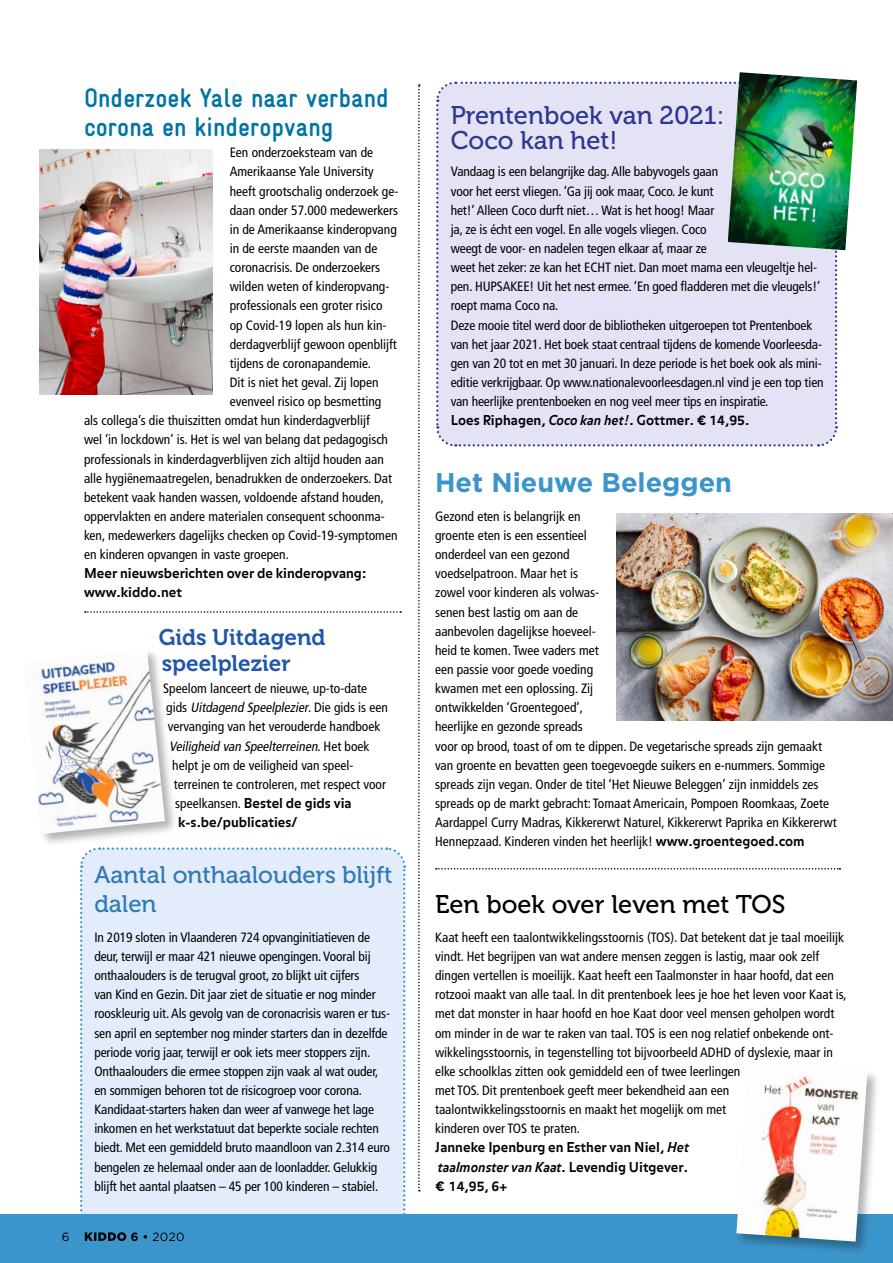
<style>
.page{position:relative;width:893px;height:1263px;background:#fff}
.page>*{position:absolute;margin:0;border:0;box-sizing:border-box;transform-origin:0 0}
.t1{font:700 27px/28.8px "Gravur Condensed";color:#0073a6}
.t2{font:700 27px "Gotham";color:#3b95cb}
.t3{font:25.5px/25.5px "Museo 500";color:#2c3791}
.t4{font:25.5px "Museo 500";color:#000}
.t5{font:24px/28.8px "Museo 500";color:#2f7ab4}
.t6{font:22.5px/25.5px "Museo 700";color:#2058a8}
.t7{font:condensed 13.5px/19.2px "Frutiger LT Std";color:#000}
.t8{font:700 13.5px/19.2px "Balance";color:#000}
.t9{font:italic condensed 13.5px "Frutiger LT Std";color:#000}
.t10{font:12px "Gotham";color:#000}
.s1{font-style:normal}
.s2{font-family:"Frutiger LT Std";font-weight:400;font-stretch:condensed}
.s3{font-style:italic}
.s4{font-family:"Gotham"}
.s5{font-family:"Balance";font-weight:700;font-stretch:normal}
</style>
<div class="page">
<svg style="left:418px;top:84px;width:2px;height:1107px"></svg>
<div style="left:0;top:1215px;width:893px;height:48px;background:#3b95cb"></div>
<div style="left:436px;top:81px;width:402px;height:366px;background:#e4e2f5"></div>
<img style="left:728px;top:72px;width:129px;height:178px">
<img style="left:40px;top:149px;width:173px;height:245px">
<div style="left:23px;top:648px;width:155px;height:199px;background:#000;opacity:.3"></div>
<img style="left:24px;top:649px;width:141px;height:185px">
<div style="left:735px;top:1062px;width:146px;height:192px;background:#000;opacity:.3"></div>
<img style="left:736px;top:1063px;width:131px;height:178px">
<img style="left:617px;top:514px;width:276px;height:206px">
<svg style="left:79px;top:846px;width:327px;height:396px;background:#d5e5f5"></svg>
<svg style="left:436px;top:868px;width:404px;height:1px"></svg>
<svg style="left:85px;top:611px;width:316px;height:2px"></svg>
<h1 class="t1" style="left:84px;top:84px;width:306px">Onderzoek Yale naar verband corona en kinderopvang</h1>
<p class="t7" style="left:230px;top:143px;width:145px">Een onderzoeksteam van de</p>
<p class="t7" style="left:230px;top:162px;width:146px">Amerikaanse Yale University</p>
<p class="t7" style="left:230px;top:181px;width:170px">heeft grootschalig onderzoek ge-</p>
<p class="t7" style="left:230px;top:201px;width:170px">daan onder 57.000 medewerkers</p>
<p class="t7" style="left:230px;top:220px;width:169px">in de Amerikaanse kinderopvang</p>
<p class="t7" style="left:230px;top:239px;width:149px">in de eerste maanden van de</p>
<p class="t7" style="left:230px;top:258px;width:152px">coronacrisis. De onderzoekers</p>
<p class="t7" style="left:230px;top:277px;width:161px">wilden weten of kinderopvang-</p>
<p class="t7" style="left:230px;top:296px;width:154px">professionals een groter risico</p>
<p class="t7" style="left:230px;top:315px;width:158px">op Covid-19 lopen als hun kin-</p>
<p class="t7" style="left:230px;top:334px;width:169px">derdagverblijf gewoon openblijft</p>
<p class="t7" style="left:230px;top:354px;width:143px">tijdens de coronapandemie.</p>
<p class="t7" style="left:230px;top:373px;width:150px">Dit is niet het geval. Zij lopen</p>
<p class="t7" style="left:230px;top:392px;width:153px">evenveel risico op besmetting</p>
<p class="t7" style="left:84px;top:411px;width:287px">als collega’s die thuiszitten omdat hun kinderdagverblijf</p>
<p class="t7" style="left:84px;top:430px;width:306px">wel ‘in lockdown’ is. Het is wel van belang dat pedagogisch</p>
<p class="t7" style="left:84px;top:449px;width:301px">professionals in kinderdagverblijven zich altijd houden aan</p>
<p class="t7" style="left:84px;top:468px;width:310px">alle hygiënemaatregelen, benadrukken de onderzoekers. Dat</p>
<p class="t7" style="left:84px;top:488px;width:301px">betekent vaak handen wassen, voldoende afstand houden,</p>
<p class="t7" style="left:84px;top:507px;width:302px">oppervlakten en andere materialen consequent schoonma-</p>
<p class="t7" style="left:84px;top:526px;width:315px">ken, medewerkers dagelijks checken op Covid-19-symptomen</p>
<p class="t7" style="left:84px;top:545px;width:206px">en kinderen opvangen in vaste groepen.</p>
<p class="t8" style="left:84px;top:565px;width:284px">Meer nieuwsberichten over de kinderopvang: www.kiddo.net</p>
<h3 class="t6" style="left:159px;top:625px;width:168px">Gids Uitdagend speelplezier</h3>
<p class="t7" style="left:163px;top:679px;width:205px">Speelom lanceert de nieuwe, up-to-date</p>
<p class="t9" style="left:166px;top:700px;width:223px"><span class="s1">g i d s</span> Uitdagend Speelplezier<span class="s1">. D i e g i d s i s e e n</span></p>
<p class="t7" style="left:168px;top:717px;width:214px">vervanging van het verouderde handboek</p>
<p class="t9" style="left:169px;top:738px;width:202px">Veiligheid van Speelterreinen<span class="s1">. H e t b o e k</span></p>
<p class="t7" style="left:172px;top:755px;width:183px">helpt je om de veiligheid van speel-</p>
<p class="t7" style="left:174px;top:775px;width:214px">terreinen te controleren, met respect voor</p>
<p class="t8" style="left:175px;top:794px;width:178px"><span class="s2">speelkansen.</span> Bestel de gids via k-s.be/publicaties/</p>
<h3 class="t5" style="left:94px;top:861px;width:300px">Aantal onthaalouders blijft dalen</h3>
<p class="t7" style="left:94px;top:928px;width:297px">In 2019 sloten in Vlaanderen 724 opvanginitiatieven de deur, terwijl er maar 421 nieuwe opengingen. Vooral bij onthaalouders is de terugval groot, zo blijkt uit cijfers<br>van Kind en Gezin. Dit jaar ziet de situatie er nog minder rooskleurig uit. Als gevolg van de coronacrisis waren er tus&shy;sen april en september nog minder starters dan in dezelfde periode vorig jaar, terwijl er ook iets meer stoppers zijn.<br>Onthaalouders die ermee stoppen zijn vaak al wat ouder, en sommigen behoren tot de risicogroep voor corona.<br>Kandidaat-starters haken dan weer af vanwege het lage inkomen en het werkstatuut dat beperkte sociale rechten biedt. Met een gemiddeld bruto maandloon van 2.314 euro bengelen ze helemaal onder aan de loonladder. Gelukkig blijft het aantal plaatsen – 45 per 100 kinderen – stabiel.</p>
<p class="t10" style="left:62px;top:1230px;width:9px">6</p>
<h2 class="t3" style="left:451px;top:103px;width:275px">Prentenboek van 2021:<br>Coco kan het!</h2>
<p class="t7" style="left:451px;top:162px;width:374px">Vandaag is een belangrijke dag. Alle babyvogels gaan<br>voor het eerst vliegen. ‘Ga jij ook maar, Coco. Je kunt<br>het!’ Alleen Coco durft niet… Wat is het hoog! Maar<br>ja, ze is écht een vogel. En alle vogels vliegen. Coco<br>weegt de voor- en nadelen tegen elkaar af, maar ze<br>weet het zeker: ze kan het ECHT niet. Dan moet mama een vleugeltje hel&shy;pen. HUPSAKEE! Uit het nest ermee. ‘En goed fladderen met die vleugels!’ roept mama Coco na.<br>Deze mooie titel werd door de bibliotheken uitgeroepen tot Prentenboek van het jaar 2021. Het boek staat centraal tijdens de komende Voorleesda&shy;gen van 20 tot en met 30 januari. In deze periode is het boek ook als mini&shy;editie verkrijgbaar. Op www.nationalevoorleesdagen.nl vind je een top tien van heerlijke prentenboeken en nog veel meer tips en inspiratie.</p>
<p class="t8" style="left:451px;top:412px;width:300px">Loes Riphagen, <span class="s3">Coco kan het!</span>. Gottmer. <span class="s4">¤</span> 14,95.</p>
<h1 class="t2" style="left:435px;top:466px;width:299px">Het Nieuwe Beleggen</h1>
<p class="t7" style="left:435px;top:507px;width:403px">Gezond eten is belangrijk en<br>groente eten is een essentieel<br>onderdeel van een gezond<br>voedselpatroon. Maar het is<br>zowel voor kinderen als volwas-<br>senen best lastig om aan de<br>aanbevolen dagelijkse hoeveel-<br>heid te komen. Twee vaders met<br>een passie voor goede voeding<br>kwamen met een oplossing. Zij<br>ontwikkelden ‘Groentegoed’,<br>heerlijke en gezonde spreads<br>voor op brood, toast of om te dippen. De vegetarische spreads zijn gemaakt van groente en bevatten geen toegevoegde suikers en e-nummers. Sommige spreads zijn vegan. Onder de titel ‘Het Nieuwe Beleggen’ zijn inmiddels zes spreads op de markt gebracht: Tomaat Americain, Pompoen Roomkaas, Zoete Aardappel Curry Madras, Kikkererwt Naturel, Kikkererwt Paprika en Kikkererwt Hennepzaad. Kinderen vinden het heerlijk! <span class="s5">www.groentegoed.com</span></p>
<h2 class="t4" style="left:435px;top:890px;width:352px">Een boek over leven met TOS</h2>
<p class="t7" style="left:435px;top:928px;width:413px">Kaat heeft een taalontwikkelingsstoornis (TOS). Dat betekent dat je taal moeilijk vindt. Het begrijpen van wat andere mensen zeggen is lastig, maar ook zelf dingen vertellen is moeilijk. Kaat heeft een Taalmonster in haar hoofd, dat een rotzooi maakt van alle taal. In dit prentenboek lees je hoe het leven voor Kaat is, met dat monster in haar hoofd en hoe Kaat door veel mensen geholpen wordt om minder in de war te raken van taal. TOS is een nog relatief onbekende ont&shy;wikkelingsstoornis, in tegenstelling tot bijvoorbeeld ADHD of dyslexie, maar in elke schoolklas zitten ook gemiddeld een of twee leerlingen<br>met TOS. Dit prentenboek geeft meer bekendheid aan een taalontwikkelingsstoornis en maakt het mogelijk om met<br>kinderen over TOS te praten.</p>
<p class="t8" style="left:435px;top:1139px;width:255px;text-align:justify">Janneke Ipenburg en Esther van Niel, <span class="s3">Het taalmonster van Kaat</span>. Levendig Uitgever. <span class="s4">¤</span> 14,95, 6+</p>
</div>
